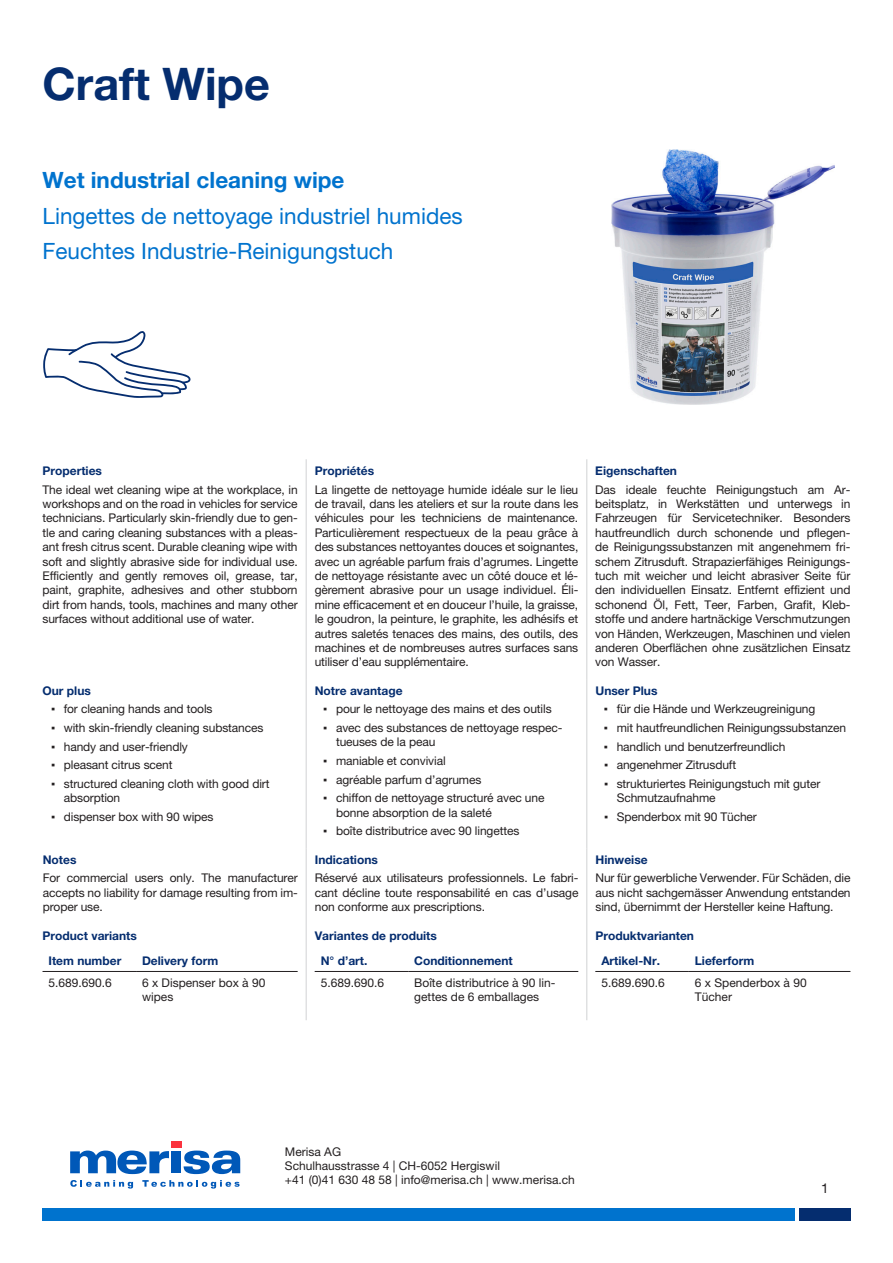
<style>
.page{position:relative;width:893px;height:1263px;background:#fff}
.page>*{position:absolute;margin:0;border:0;box-sizing:border-box;transform-origin:0 0}
.t1{font:700 45px "Helvetica Neue SL";color:#052d6f}
.t2{font:22.5px/35.5px "Helvetica Neue SL";color:#0073ce}
.t3{font:700 22.5px "Helvetica Neue SL";color:#0073ce}
.t4{font:13.5px "Helvetica Neue SL";color:#231f20}
.t5{font:12px/14.4px "Helvetica Neue SL";letter-spacing:-.01em;color:#231f20}
.t6{font:700 12px/25.8px "Helvetica Neue SL";color:#052d6f}
.s1{font-family:"Tahoma"}
</style>
<div class="page">
<div style="left:799px;top:1208px;width:51px;height:12px;background:#052d6f"></div>
<svg style="left:70px;top:1180px;width:63px;height:8px"></svg>
<svg style="left:142px;top:1180px;width:98px;height:8px"></svg>
<svg style="left:70px;top:1150px;width:99px;height:24px"></svg>
<div style="left:172px;top:1151px;width:9px;height:22px;background:#0058b8"></div>
<div style="left:171px;top:1142px;width:10px;height:6px;background:#fb333e"></div>
<svg style="left:184px;top:1150px;width:56px;height:24px"></svg>
<svg style="left:43px;top:331px;width:148px;height:67px"></svg>
<div style="left:43px;top:1208px;width:752px;height:12px;background:#0073ce"></div>
<img style="left:611px;top:150px;width:223px;height:255px">
<hr style="left:306px;top:459px;width:1px;height:220px;background:#d1d2d4">
<hr style="left:586px;top:459px;width:1px;height:220px;background:#d1d2d4">
<hr style="left:306px;top:679px;width:1px;height:169px;background:#d1d2d4">
<hr style="left:586px;top:679px;width:1px;height:169px;background:#d1d2d4">
<hr style="left:306px;top:848px;width:1px;height:76px;background:#d1d2d4">
<hr style="left:586px;top:848px;width:1px;height:76px;background:#d1d2d4">
<hr style="left:306px;top:924px;width:1px;height:96px;background:#d1d2d4">
<hr style="left:586px;top:924px;width:1px;height:96px;background:#d1d2d4">
<hr style="left:43px;top:971px;width:93px;height:1px;background:#231f20">
<hr style="left:136px;top:971px;width:162px;height:1px;background:#231f20">
<hr style="left:315px;top:971px;width:93px;height:1px;background:#231f20">
<hr style="left:408px;top:971px;width:170px;height:1px;background:#231f20">
<hr style="left:595px;top:971px;width:94px;height:1px;background:#231f20">
<hr style="left:689px;top:971px;width:161px;height:1px;background:#231f20">
<h1 class="t1" style="left:43px;top:56px;width:229px">Craft Wipe</h1>
<h2 class="t3" style="left:43px;top:166px;width:303px">Wet industrial cleaning wipe</h2>
<h2 class="t2" style="left:43px;top:198px;width:422px">Lingettes de nettoyage industriel humides<br>Feuchtes Industrie-Reinigungstuch</h2>
<p class="t6" style="left:43px;top:457px;width:61px">Properties</p>
<p class="t5" style="left:43px;top:482px;width:257px;text-align:justify">The ideal wet cleaning wipe at the workplace, in workshops and on the road in vehicles for service technicians. Particularly skin-friendly due to gen&shy;tle and caring cleaning substances with a pleas&shy;ant fresh citrus scent. Durable cleaning wipe with soft and slightly abrasive side for individual use.<br>Efficiently and gently removes oil, grease, tar, paint, graphite, adhesives and other stubborn dirt from hands, tools, machines and many other surfaces without additional use of water.</p>
<p class="t6" style="left:43px;top:677px;width:50px">Our plus</p>
<p class="t5" style="left:51px;top:702px;width:163px"><span class="s1">▪</span> for cleaning hands and tools</p>
<p class="t5" style="left:51px;top:720px;width:214px"><span class="s1">▪</span> with skin-friendly cleaning substances</p>
<p class="t5" style="left:51px;top:739px;width:138px"><span class="s1">▪</span> handy and user-friendly</p>
<p class="t5" style="left:51px;top:758px;width:123px"><span class="s1">▪</span> pleasant citrus scent</p>
<p class="t5" style="left:64px;top:776px;width:207px;text-indent:-13px"><span class="s1">▪</span> structured cleaning cloth with good dirt absorption</p>
<p class="t5" style="left:51px;top:809px;width:164px"><span class="s1">▪</span> dispenser box with 90 wipes</p>
<p class="t6" style="left:43px;top:846px;width:35px">Notes</p>
<p class="t5" style="left:43px;top:871px;width:257px;text-align:justify">For commercial users only. The manufacturer accepts no liability for damage resulting from im&shy;proper use.</p>
<p class="t6" style="left:49px;top:922px;width:90px;text-indent:-6px">Product variants<br>Item number</p>
<p class="t6" style="left:142px;top:948px;width:78px">Delivery form</p>
<p class="t5" style="left:49px;top:975px;width:65px">5.689.690.6</p>
<p class="t5" style="left:142px;top:975px;width:125px">6 x Dispenser box à 90 wipes</p>
<p class="t6" style="left:315px;top:457px;width:61px">Propriétés</p>
<p class="t5" style="left:315px;top:482px;width:265px;text-align:justify">La lingette de nettoyage humide idéale sur le lieu de travail, dans les ateliers et sur la route dans les véhicules pour les techniciens de maintenance.<br>Particulièrement respectueux de la peau grâce à des substances nettoyantes douces et soignantes, avec un agréable parfum frais d’agrumes. Lingette de nettoyage résistante avec un côté douce et lé&shy;gèrement abrasive pour un usage individuel. Éli&shy;mine efficacement et en douceur l’huile, la graisse, le goudron, la peinture, le graphite, les adhésifs et autres saletés tenaces des mains, des outils, des machines et de nombreuses autres surfaces sans utiliser d’eau supplémentaire.</p>
<p class="t6" style="left:315px;top:677px;width:89px">Notre avantage</p>
<p class="t5" style="left:323px;top:702px;width:230px"><span class="s1">▪</span> pour le nettoyage des mains et des outils</p>
<p class="t5" style="left:336px;top:720px;width:228px;text-indent:-13px"><span class="s1">▪</span> avec des substances de nettoyage respec&shy;tueuses de la peau</p>
<p class="t5" style="left:323px;top:753px;width:124px"><span class="s1">▪</span> maniable et convivial</p>
<p class="t5" style="left:323px;top:772px;width:160px"><span class="s1">▪</span> agréable parfum d’agrumes</p>
<p class="t5" style="left:336px;top:791px;width:210px;text-indent:-13px"><span class="s1">▪</span> chiffon de nettoyage structuré avec une bonne absorption de la saleté</p>
<p class="t5" style="left:323px;top:824px;width:198px"><span class="s1">▪</span> boîte distributrice avec 90 lingettes</p>
<p class="t6" style="left:315px;top:846px;width:65px">Indications</p>
<p class="t5" style="left:315px;top:871px;width:265px;text-align:justify">Réservé aux utilisateurs professionnels. Le fabri&shy;cant décline toute responsabilité en cas d’usage non conforme aux prescriptions.</p>
<p class="t6" style="left:321px;top:922px;width:118px;text-indent:-6px">Variantes de produits<br>N° d’art.</p>
<p class="t6" style="left:414px;top:948px;width:100px">Conditionnement</p>
<p class="t5" style="left:321px;top:975px;width:65px">5.689.690.6</p>
<p class="t5" style="left:414px;top:975px;width:143px">Boîte distributrice à 90 lin&shy;gettes de 6 emballages</p>
<p class="t6" style="left:595px;top:457px;width:83px">Eigenschaften</p>
<p class="t5" style="left:595px;top:482px;width:257px;text-align:justify">Das ideale feuchte Reinigungstuch am Ar&shy;beitsplatz, in Werkstätten und unterwegs in Fahrzeugen für Servicetechniker. Besonders hautfreundlich durch schonende und pflegen&shy;de Reinigungssubstanzen mit angenehmem fri&shy;schem Zitrusduft. Strapazierfähiges Reinigungs&shy;tuch mit weicher und leicht abrasiver Seite für den individuellen Einsatz. Entfernt effizient und schonend Öl, Fett, Teer, Farben, Grafit, Kleb&shy;stoffe und andere hartnäckige Verschmutzungen von Händen, Werkzeugen, Maschinen und vielen anderen Oberflächen ohne zusätzlichen Einsatz von Wasser.</p>
<p class="t6" style="left:595px;top:677px;width:64px">Unser Plus</p>
<p class="t5" style="left:604px;top:702px;width:213px"><span class="s1">▪</span> für die Hände und Werkzeugreinigung</p>
<p class="t5" style="left:604px;top:720px;width:244px"><span class="s1">▪</span> mit hautfreundlichen Reinigungssubstanzen</p>
<p class="t5" style="left:604px;top:739px;width:183px"><span class="s1">▪</span> handlich und benutzerfreundlich</p>
<p class="t5" style="left:604px;top:758px;width:134px"><span class="s1">▪</span> angenehmer Zitrusduft</p>
<p class="t5" style="left:617px;top:776px;width:205px;text-indent:-13px"><span class="s1">▪</span> strukturiertes Reinigungstuch mit guter<br>Schmutzaufnahme</p>
<p class="t5" style="left:604px;top:809px;width:154px"><span class="s1">▪</span> Spenderbox mit 90 Tücher</p>
<p class="t6" style="left:595px;top:846px;width:54px">Hinweise</p>
<p class="t5" style="left:595px;top:871px;width:257px;text-align:justify">Nur für gewerbliche Verwender. Für Schäden, die aus nicht sachgemässer Anwendung entstanden sind, übernimmt der Hersteller keine Haftung.</p>
<p class="t6" style="left:601px;top:922px;width:94px;text-indent:-6px">Produktvarianten<br>Artikel-Nr.</p>
<p class="t6" style="left:695px;top:948px;width:61px">Lieferform</p>
<p class="t5" style="left:601px;top:975px;width:65px">5.689.690.6</p>
<p class="t5" style="left:695px;top:975px;width:113px">6 x Spenderbox à 90<br>Tücher</p>
<p class="t5" style="left:285px;top:1144px;width:291px">Merisa AG<br>Schulhausstrasse 4 | CH-6052 Hergiswil<br>+41 (0)41 630 48 58 | info@merisa.ch | www.merisa.ch</p>
<p class="t4" style="left:821px;top:1180px;width:9px">1</p>
</div>
